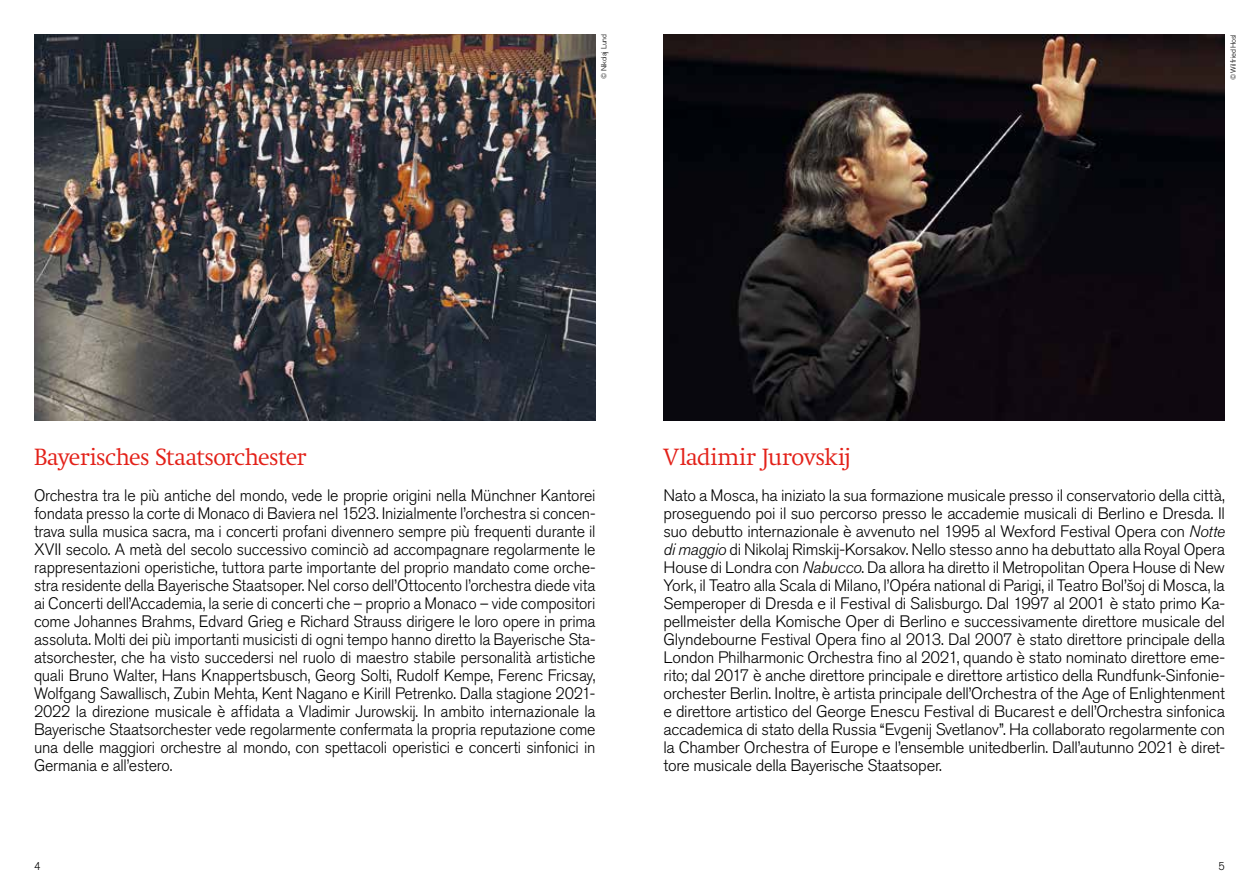
<style>
.page{position:relative;width:1259px;height:893px;background:#fff}
.page>*{position:absolute;margin:0;border:0;box-sizing:border-box;transform-origin:0 0}
.t1{font:300 24px "Swift Neue LT Pro";letter-spacing:-.02em;color:#e32119}
.t2{font:300 16.5px/18px "Akzidenz Grotesk Pro";letter-spacing:-.015em;color:#000;text-align:justify}
.t3{font:300 11.25px "Akzidenz Grotesk Pro";color:#000}
.t4{font:300 7.5px "Akzidenz Grotesk Pro";letter-spacing:-.01em;color:#000}
.s1{font-style:italic}
</style>
<div class="page">
<img style="left:34px;top:34px;width:561px;height:386px">
<img style="left:663px;top:34px;width:562px;height:386px">
<p class="t4" style="left:599px;top:79px;width:47px;rotate:-90deg">© Nikolaj Lund</p>
<p class="t4" style="left:1228px;top:80px;width:47px;rotate:-90deg">© Wilfried Hosl</p>
<h1 class="t1" style="left:34px;top:443px;width:274px">Bayerisches Staatsorchester</h1>
<p class="t2" style="left:34px;top:486px;width:563px">Orchestra tra le più antiche del mondo, vede le proprie origini nella Münchner Kantorei fondata presso la corte di Monaco di Baviera nel 1523. Inizialmente l’orchestra si concen&shy;trava sulla musica sacra, ma i concerti profani divennero sempre più frequenti durante il XVII secolo. A metà del secolo successivo cominciò ad accompagnare regolarmente le rappresentazioni operistiche, tuttora parte importante del proprio mandato come orche&shy;stra residente della Bayerische Staatsoper. Nel corso dell’Ottocento l’orchestra diede vita ai Concerti dell’Accademia, la serie di concerti che – proprio a Monaco – vide compositori come Johannes Brahms, Edvard Grieg e Richard Strauss dirigere le loro opere in prima assoluta. Molti dei più importanti musicisti di ogni tempo hanno diretto la Bayerische Sta&shy;atsorchester, che ha visto succedersi nel ruolo di maestro stabile personalità artistiche quali Bruno Walter, Hans Knappertsbusch, Georg Solti, Rudolf Kempe, Ferenc Fricsay, Wolfgang Sawallisch, Zubin Mehta, Kent Nagano e Kirill Petrenko. Dalla stagione 2021- 2022 la direzione musicale è affidata a Vladimir Jurowskij. In ambito internazionale la Bayerische Staatsorchester vede regolarmente confermata la propria reputazione come una delle maggiori orchestre al mondo, con spettacoli operistici e concerti sinfonici in Germania e all’estero.</p>
<h1 class="t1" style="left:663px;top:443px;width:189px">Vladimir Jurovskij</h1>
<p class="t2" style="left:663px;top:486px;width:563px">Nato a Mosca, ha iniziato la sua formazione musicale presso il conservatorio della città, proseguendo poi il suo percorso presso le accademie musicali di Berlino e Dresda. Il suo debutto internazionale è avvenuto nel 1995 al Wexford Festival Opera con <span class="s1">Notte di maggio</span> di Nikolaj Rimskij-Korsakov. Nello stesso anno ha debuttato alla Royal Opera House di Londra con <span class="s1">Nabucco</span>. Da allora ha diretto il Metropolitan Opera House di New York, il Teatro alla Scala di Milano, l’Opéra national di Parigi, il Teatro Bol’šoj di Mosca, la Semperoper di Dresda e il Festival di Salisburgo. Dal 1997 al 2001 è stato primo Ka&shy;pellmeister della Komische Oper di Berlino e successivamente direttore musicale del Glyndebourne Festival Opera fino al 2013. Dal 2007 è stato direttore principale della London Philharmonic Orchestra fino al 2021, quando è stato nominato direttore eme&shy;rito; dal 2017 è anche direttore principale e direttore artistico della Rundfunk-Sinfonie&shy;orchester Berlin. Inoltre, è artista principale dell’Orchestra of the Age of Enlightenment e direttore artistico del George Enescu Festival di Bucarest e dell’Orchestra sinfonica accademica di stato della Russia “Evgenij Svetlanov”. Ha collaborato regolarmente con la Chamber Orchestra of Europe e l’ensemble unitedberlin. Dall’autunno 2021 è diret&shy;tore musicale della Bayerische Staatsoper.</p>
<p class="t3" style="left:34px;top:859px;width:8px">4</p>
<p class="t3" style="left:1218px;top:859px;width:8px">5</p>
</div>
